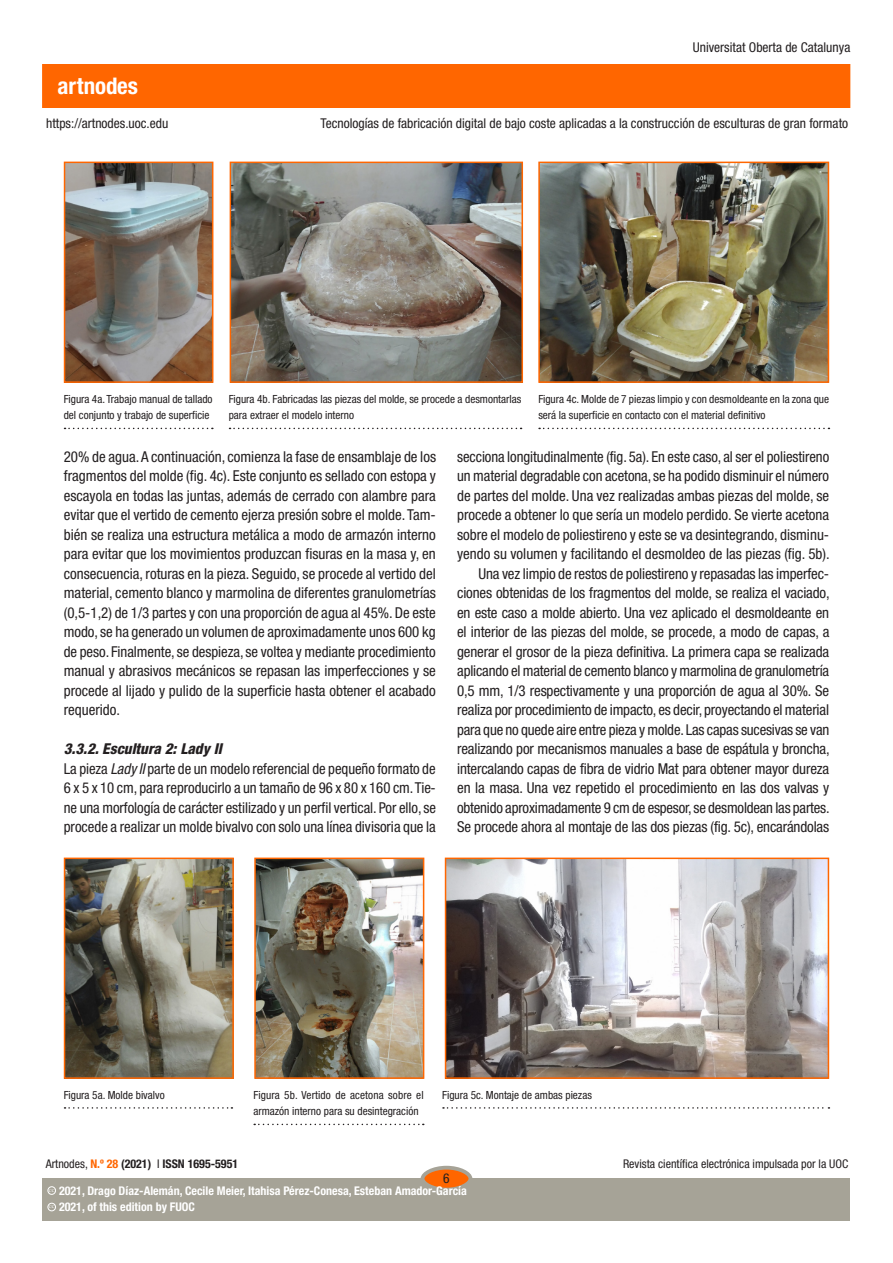
<style>
.page{position:relative;width:893px;height:1263px;background:#fff}
.page>*{position:absolute;margin:0;border:0;box-sizing:border-box;transform-origin:0 0}
.t1{font:700 condensed 22.95px "Helvetica Neue LT Std";color:#fff}
.text{font:condensed 15px/19.5px "Helvetica Neue LT Std";letter-spacing:-.005em;color:#231f20;text-align:justify}
.text1p{font:condensed 15px/19.5px "Helvetica Neue LT Std";color:#231f20;text-align:justify}
.text1p-2{font:italic 800 condensed 15px "Helvetica Neue LT Std";color:#231f20}
.titolet{font:condensed 13.5px "Helvetica Neue LT Std";color:#231f20}
.t2{font:700 condensed 12px "Helvetica Neue LT Std";color:#fff}
.t3{font:condensed 12px "Helvetica Neue LT Std";color:#231f20}
.t4{font:700 condensed 12px "Helvetica Neue LT Std";color:#231f20}
.tfoot{font:condensed 11.25px/16.5px "Helvetica Neue LT Std";color:#231f20}
.t5{font:600 3.9px "Adobe Caslon Pro";color:#fff}
.s1{font-style:italic}
.s2{font-weight:400}
.s3{color:#f60}
</style>
<div class="page">
<div style="left:43px;top:65px;width:807px;height:42px;background:#f60"></div>
<div style="left:43px;top:1178px;width:807px;height:42px;background:#a6a397"></div>
<div style="left:422px;top:1168px;width:48px;height:21px;background:#f60;border-radius:50%"></div>
<div style="left:421px;top:1166px;width:51px;height:25px;border:4px solid #a6a397;border-radius:50%"></div>
<div style="left:48px;top:1203px;width:8px;height:8px;border:1px solid #fff;border-radius:50%"></div>
<div style="left:48px;top:1186px;width:8px;height:8px;border:1px solid #fff;border-radius:50%"></div>
<img style="left:67px;top:165px;width:143px;height:215px">
<div style="left:64px;top:162px;width:149px;height:221px;border:2px solid #f60"></div>
<img style="left:67px;top:860px;width:164px;height:216px">
<div style="left:64px;top:857px;width:170px;height:222px;border:2px solid #f60"></div>
<img style="left:257px;top:860px;width:164px;height:216px">
<div style="left:254px;top:857px;width:170px;height:222px;border:2px solid #f60"></div>
<img style="left:448px;top:860px;width:378px;height:216px">
<div style="left:445px;top:857px;width:384px;height:222px;border:2px solid #f60"></div>
<img style="left:233px;top:165px;width:287px;height:215px">
<div style="left:230px;top:162px;width:293px;height:221px;border:2px solid #f60"></div>
<img style="left:541px;top:165px;width:285px;height:215px">
<div style="left:538px;top:162px;width:291px;height:221px;border:2px solid #f60"></div>
<svg style="left:65px;top:428px;width:148px;height:1px"></svg>
<svg style="left:65px;top:1107px;width:167px;height:2px"></svg>
<svg style="left:230px;top:428px;width:292px;height:1px"></svg>
<svg style="left:254px;top:1124px;width:170px;height:1px"></svg>
<svg style="left:539px;top:428px;width:290px;height:1px"></svg>
<svg style="left:443px;top:1107px;width:386px;height:2px"></svg>
<p class="t1" style="left:58px;top:72px;width:82px">artnodes</p>
<p class="titolet" style="left:46px;top:115px;width:124px">https://artnodes.uoc.edu</p>
<p class="titolet" style="left:693px;top:40px;width:159px">Universitat Oberta de Catalunya</p>
<p class="titolet" style="left:320px;top:115px;width:529px">Tecnologías de fabricación digital de bajo coste aplicadas a la construcción de esculturas de gran formato</p>
<p class="tfoot" style="left:64px;top:390px;width:150px">Figura 4a. Trabajo manual de tallado del conjunto y trabajo de superficie</p>
<p class="tfoot" style="left:229px;top:390px;width:294px">Figura 4b. Fabricadas las piezas del molde, se procede a desmontarlas para extraer el modelo interno</p>
<p class="tfoot" style="left:538px;top:390px;width:292px">Figura 4c. Molde de 7 piezas limpio y con desmoldeante en la zona que será la superficie en contacto con el material definitivo</p>
<p class="text" style="left:64px;top:447px;width:374px">20% de agua. A continuación, comienza la fase de ensamblaje de los fragmentos del molde (fig. 4c). Este conjunto es sellado con estopa y escayola en todas las juntas, además de cerrado con alambre para evitar que el vertido de cemento ejerza presión sobre el molde. Tam&shy;bién se realiza una estructura metálica a modo de armazón interno para evitar que los movimientos produzcan fisuras en la masa y, en consecuencia, roturas en la pieza. Seguido, se procede al vertido del material, cemento blanco y marmolina de diferentes granulometrías (0,5-1,2) de 1/3 partes y con una proporción de agua al 45%. De este modo, se ha generado un volumen de aproximadamente unos 600 kg de peso. Finalmente, se despieza, se voltea y mediante procedimiento manual y abrasivos mecánicos se repasan las imperfecciones y se procede al lijado y pulido de la superficie hasta obtener el acabado requerido.</p>
<p class="text1p-2" style="left:64px;top:740px;width:160px">3.3.2. Escultura 2: Lady II</p>
<p class="text1p" style="left:64px;top:759px;width:374px">La pieza <span class="s1">Lady II</span> parte de un modelo referencial de pequeño formato de 6 x 5 x 10 cm, para reproducirlo a un tamaño de 96 x 80 x 160 cm. Tie&shy;ne una morfología de carácter estilizado y un perfil vertical. Por ello, se procede a realizar un molde bivalvo con solo una línea divisoria que la</p>
<p class="text1p" style="left:457px;top:447px;width:374px">secciona longitudinalmente (fig. 5a). En este caso, al ser el poliestireno un material degradable con acetona, se ha podido disminuir el número de partes del molde. Una vez realizadas ambas piezas del molde, se procede a obtener lo que sería un modelo perdido. Se vierte acetona sobre el modelo de poliestireno y este se va desintegrando, disminu&shy;yendo su volumen y facilitando el desmoldeo de las piezas (fig. 5b).</p>
<p class="text" style="left:457px;top:564px;width:374px;text-indent:21px">Una vez limpio de restos de poliestireno y repasadas las imperfec&shy;ciones obtenidas de los fragmentos del molde, se realiza el vaciado, en este caso a molde abierto. Una vez aplicado el desmoldeante en el interior de las piezas del molde, se procede, a modo de capas, a generar el grosor de la pieza definitiva. La primera capa se realizada aplicando el material de cemento blanco y marmolina de granulometría 0,5 mm, 1/3 respectivamente y una proporción de agua al 30%. Se realiza por procedimiento de impacto, es decir, proyectando el material para que no quede aire entre pieza y molde. Las capas sucesivas se van realizando por mecanismos manuales a base de espátula y broncha, intercalando capas de fibra de vidrio Mat para obtener mayor dureza en la masa. Una vez repetido el procedimiento en las dos valvas y obtenido aproximadamente 9 cm de espesor, se desmoldean las partes.<br>Se procede ahora al montaje de las dos piezas (fig. 5c), encarándolas</p>
<p class="tfoot" style="left:64px;top:1086px;width:102px">Figura 5a. Molde bivalvo</p>
<p class="t4" style="left:46px;top:1157px;width:194px"><span class="s2">Artnodes,</span> <span class="s3">N.º 28</span> (2021) <span class="s2">I</span> ISSN 1695-5951</p>
<p class="tfoot" style="left:253px;top:1086px;width:172px">Figura 5b. Vertido de acetona sobre el armazón interno para su desintegración</p>
<p class="tfoot" style="left:442px;top:1086px;width:151px">Figura 5c. Montaje de ambas piezas</p>
<p class="titolet" style="left:443px;top:1171px;width:8px">6</p>
<p class="t2" style="left:59px;top:1183px;width:409px">2021, Drago Díaz-Alemán, Cecile Meier, Itahisa Pérez-Conesa, Esteban Amador-García</p>
<p class="t5" style="left:49px;top:1188px;width:7px">CC</p>
<p class="t5" style="left:49px;top:1205px;width:7px">CC</p>
<p class="t2" style="left:59px;top:1200px;width:138px">2021, of this edition by FUOC</p>
<p class="t3" style="left:623px;top:1157px;width:227px">Revista científica electrónica impulsada por la UOC</p>
</div>
